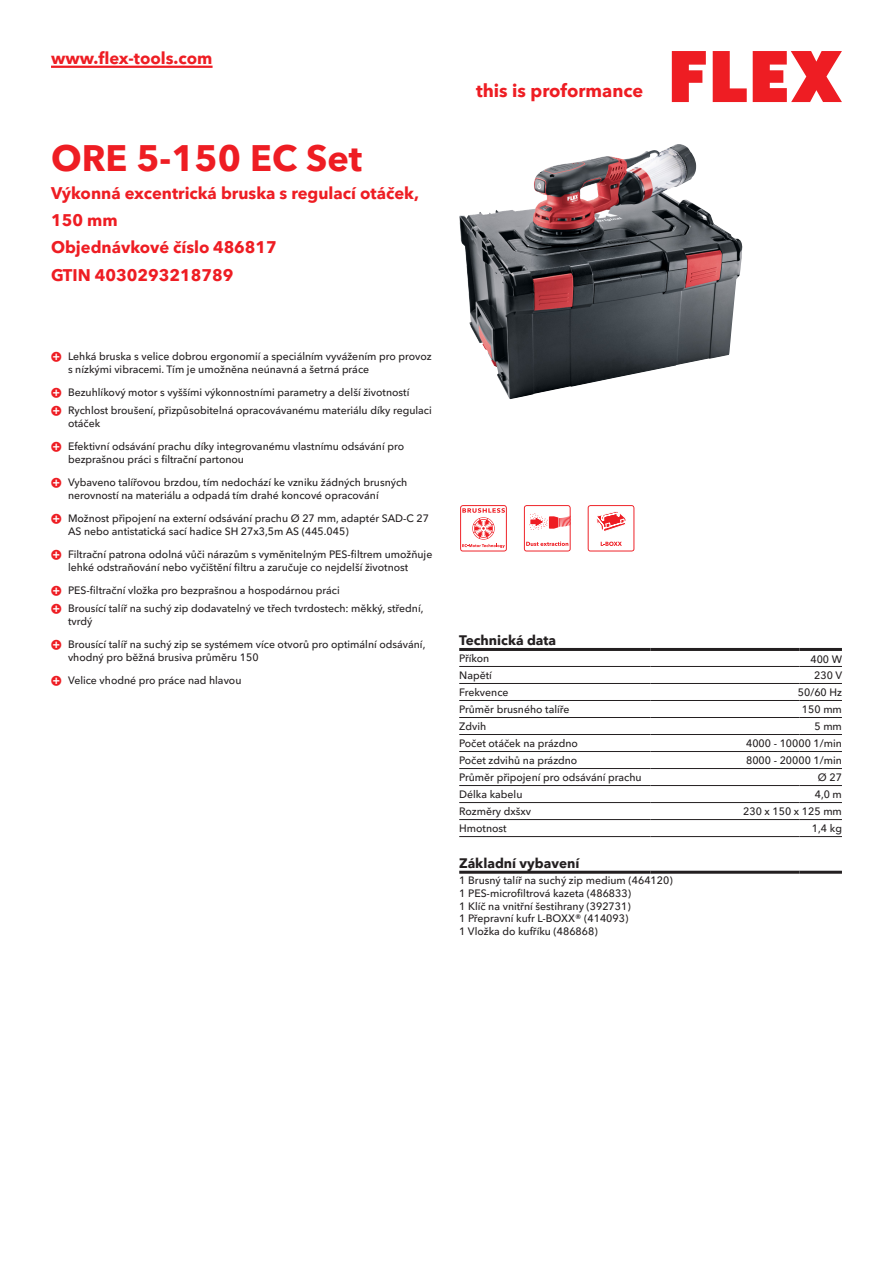
<style>
.page{position:relative;width:893px;height:1263px;background:#fff}
.page>*{position:absolute;margin:0;border:0;box-sizing:border-box;transform-origin:0 0}
.CB_AF_Product-name{font:700 36px "Avenir Next W1 G";color:#ee1d23}
.t1{font:700 18px "Avenir Next W1 G";color:#ee1d23}
.CB_AF_Product-short{font:700 16.5px/27px "Avenir Next W1 G";color:#ee1d23}
.CB_AF_Order-number{font:700 16.5px "Avenir Next W1 G";color:#ee1d23}
.CB_AF_Table-headline{font:700 13.5px "Avenir Next W1 G";color:#231f20}
.CB_AF_Table-specific{font:500 10.5px/12.6px "Avenir Next W1 G";color:#231f20}
</style>
<div class="page">
<svg style="left:672px;top:51px;width:34px;height:51px"></svg>
<svg style="left:713px;top:51px;width:34px;height:51px"></svg>
<svg style="left:753px;top:51px;width:89px;height:51px"></svg>
<hr style="left:51px;top:66px;width:162px;height:2px;background:#ee1d23">
<img style="left:459px;top:144px;width:283px;height:255px">
<hr style="left:459px;top:666px;width:192px;height:1px;background:#231f20">
<hr style="left:651px;top:666px;width:148px;height:1px;background:#231f20">
<hr style="left:799px;top:666px;width:43px;height:1px;background:#231f20">
<hr style="left:459px;top:683px;width:192px;height:1px;background:#231f20">
<hr style="left:651px;top:683px;width:148px;height:1px;background:#231f20">
<hr style="left:799px;top:683px;width:43px;height:1px;background:#231f20">
<hr style="left:459px;top:700px;width:192px;height:1px;background:#231f20">
<hr style="left:651px;top:700px;width:148px;height:1px;background:#231f20">
<hr style="left:799px;top:700px;width:43px;height:1px;background:#231f20">
<hr style="left:459px;top:717px;width:192px;height:1px;background:#231f20">
<hr style="left:651px;top:717px;width:148px;height:1px;background:#231f20">
<hr style="left:799px;top:717px;width:43px;height:1px;background:#231f20">
<hr style="left:459px;top:734px;width:192px;height:1px;background:#231f20">
<hr style="left:651px;top:734px;width:148px;height:1px;background:#231f20">
<hr style="left:799px;top:734px;width:43px;height:1px;background:#231f20">
<hr style="left:459px;top:751px;width:192px;height:1px;background:#231f20">
<hr style="left:651px;top:751px;width:148px;height:1px;background:#231f20">
<hr style="left:799px;top:751px;width:43px;height:1px;background:#231f20">
<hr style="left:459px;top:768px;width:192px;height:1px;background:#231f20">
<hr style="left:651px;top:768px;width:148px;height:1px;background:#231f20">
<hr style="left:799px;top:768px;width:43px;height:1px;background:#231f20">
<hr style="left:459px;top:785px;width:192px;height:1px;background:#231f20">
<hr style="left:651px;top:785px;width:148px;height:1px;background:#231f20">
<hr style="left:799px;top:785px;width:43px;height:1px;background:#231f20">
<hr style="left:459px;top:802px;width:192px;height:1px;background:#231f20">
<hr style="left:651px;top:802px;width:148px;height:1px;background:#231f20">
<hr style="left:799px;top:802px;width:43px;height:1px;background:#231f20">
<hr style="left:459px;top:819px;width:192px;height:1px;background:#231f20">
<hr style="left:651px;top:819px;width:148px;height:1px;background:#231f20">
<hr style="left:799px;top:819px;width:43px;height:1px;background:#231f20">
<hr style="left:459px;top:836px;width:192px;height:1px;background:#231f20">
<hr style="left:651px;top:836px;width:148px;height:1px;background:#231f20">
<hr style="left:799px;top:836px;width:43px;height:1px;background:#231f20">
<hr style="left:459px;top:648px;width:192px;height:3px;background:#231f20">
<hr style="left:651px;top:648px;width:148px;height:3px;background:#231f20">
<hr style="left:799px;top:648px;width:43px;height:3px;background:#231f20">
<hr style="left:459px;top:871px;width:192px;height:3px;background:#231f20">
<hr style="left:651px;top:871px;width:148px;height:3px;background:#231f20">
<hr style="left:799px;top:871px;width:43px;height:3px;background:#231f20">
<svg style="left:460px;top:505px;width:47px;height:46px"></svg>
<svg style="left:524px;top:505px;width:47px;height:46px"></svg>
<svg style="left:588px;top:505px;width:46px;height:46px"></svg>
<h3 class="CB_AF_Product-short" style="left:51px;top:43px;width:163px">www.flex-tools.com</h3>
<p class="CB_AF_Product-name" style="left:51px;top:130px;width:313px">ORE 5-150 EC Set</p>
<p class="CB_AF_Product-short" style="left:51px;top:178px;width:369px">Výkonná excentrická bruska s regulací otáček,<br>150 mm</p>
<p class="CB_AF_Order-number" style="left:51px;top:234px;width:227px">Objednávkové číslo 486817</p>
<p class="CB_AF_Order-number" style="left:51px;top:262px;width:184px">GTIN 4030293218789</p>
<h2 class="t1" style="left:476px;top:77px;width:169px">this is proformance</h2>
<p class="CB_AF_Table-specific" style="left:68px;top:349px;width:365px">Lehká bruska s velice dobrou ergonomií a speciálním vyvážením pro provoz s nízkými vibracemi. Tím je umožněna neúnavná a šetrná práce</p>
<p class="CB_AF_Table-specific" style="left:68px;top:385px;width:343px">Bezuhlíkový motor s vyššími výkonnostními parametry a delší životností</p>
<p class="CB_AF_Table-specific" style="left:68px;top:403px;width:365px">Rychlost broušení, přizpůsobitelná opracovávanému materiálu díky regulaci otáček</p>
<p class="CB_AF_Table-specific" style="left:68px;top:439px;width:338px">Efektivní odsávání prachu díky integrovanému vlastnímu odsávání pro bezprašnou práci s filtrační partonou</p>
<p class="CB_AF_Table-specific" style="left:68px;top:475px;width:341px">Vybaveno talířovou brzdou, tím nedochází ke vzniku žádných brusných nerovností na materiálu a odpadá tím drahé koncové opracování</p>
<p class="CB_AF_Table-specific" style="left:68px;top:511px;width:363px">Možnost připojení na externí odsávání prachu Ø 27 mm, adaptér SAD-C 27<br>AS nebo antistatická sací hadice SH 27x3,5m AS (445.045)</p>
<p class="CB_AF_Table-specific" style="left:68px;top:547px;width:366px">Filtrační patrona odolná vůči nárazům s vyměnitelným PES-filtrem umožňuje lehké odstraňování nebo vyčištění filtru a zaručuje co nejdelší životnost</p>
<p class="CB_AF_Table-specific" style="left:68px;top:583px;width:273px">PES-filtrační vložka pro bezprašnou a hospodárnou práci</p>
<p class="CB_AF_Table-specific" style="left:68px;top:601px;width:357px">Brousící talíř na suchý zip dodavatelný ve třech tvrdostech: měkký, střední, tvrdý</p>
<p class="CB_AF_Table-specific" style="left:68px;top:637px;width:359px">Brousící talíř na suchý zip se systémem více otvorů pro optimální odsávání, vhodný pro běžná brusiva průměru 150</p>
<p class="CB_AF_Table-specific" style="left:68px;top:673px;width:175px">Velice vhodné pro práce nad hlavou</p>
<p class="CB_AF_Table-headline" style="left:459px;top:630px;width:98px">Technická data</p>
<p class="CB_AF_Table-specific" style="left:459px;top:651px;width:32px">Příkon</p>
<p class="CB_AF_Table-specific" style="left:810px;top:652px;width:33px">400 W</p>
<p class="CB_AF_Table-specific" style="left:459px;top:668px;width:34px">Napětí</p>
<p class="CB_AF_Table-specific" style="left:814px;top:668px;width:29px">230 V</p>
<p class="CB_AF_Table-specific" style="left:459px;top:685px;width:51px">Frekvence</p>
<p class="CB_AF_Table-specific" style="left:798px;top:685px;width:46px">50/60 Hz</p>
<p class="CB_AF_Table-specific" style="left:459px;top:702px;width:112px">Průměr brusného talíře</p>
<p class="CB_AF_Table-specific" style="left:802px;top:702px;width:41px">150 mm</p>
<p class="CB_AF_Table-specific" style="left:459px;top:719px;width:29px">Zdvih</p>
<p class="CB_AF_Table-specific" style="left:814px;top:719px;width:29px">5 mm</p>
<p class="CB_AF_Table-specific" style="left:459px;top:736px;width:120px">Počet otáček na prázdno</p>
<p class="CB_AF_Table-specific" style="left:746px;top:736px;width:97px">4000 - 10000 1/min</p>
<p class="CB_AF_Table-specific" style="left:459px;top:753px;width:120px">Počet zdvihů na prázdno</p>
<p class="CB_AF_Table-specific" style="left:746px;top:753px;width:97px">8000 - 20000 1/min</p>
<p class="CB_AF_Table-specific" style="left:459px;top:770px;width:184px">Průměr připojení pro odsávání prachu</p>
<p class="CB_AF_Table-specific" style="left:818px;top:770px;width:26px">Ø 27</p>
<p class="CB_AF_Table-specific" style="left:459px;top:787px;width:65px">Délka kabelu</p>
<p class="CB_AF_Table-specific" style="left:815px;top:787px;width:29px">4,0 m</p>
<p class="CB_AF_Table-specific" style="left:459px;top:804px;width:73px">Rozměry dxšxv</p>
<p class="CB_AF_Table-specific" style="left:743px;top:804px;width:100px">230 x 150 x 125 mm</p>
<p class="CB_AF_Table-specific" style="left:459px;top:821px;width:49px">Hmotnost</p>
<p class="CB_AF_Table-specific" style="left:812px;top:821px;width:32px">1,4 kg</p>
<p class="CB_AF_Table-headline" style="left:459px;top:852px;width:122px">Základní vybavení</p>
<p class="CB_AF_Table-specific" style="left:459px;top:873px;width:215px">1 Brusný talíř na suchý zip medium (464120)<br>1 PES-microfiltrová kazeta (486833)<br>1 Klíč na vnitřní šestihrany (392731)<br>1 Přepravní kufr L-BOXX® (414093)<br>1 Vložka do kufříku (486868)</p>
</div>
